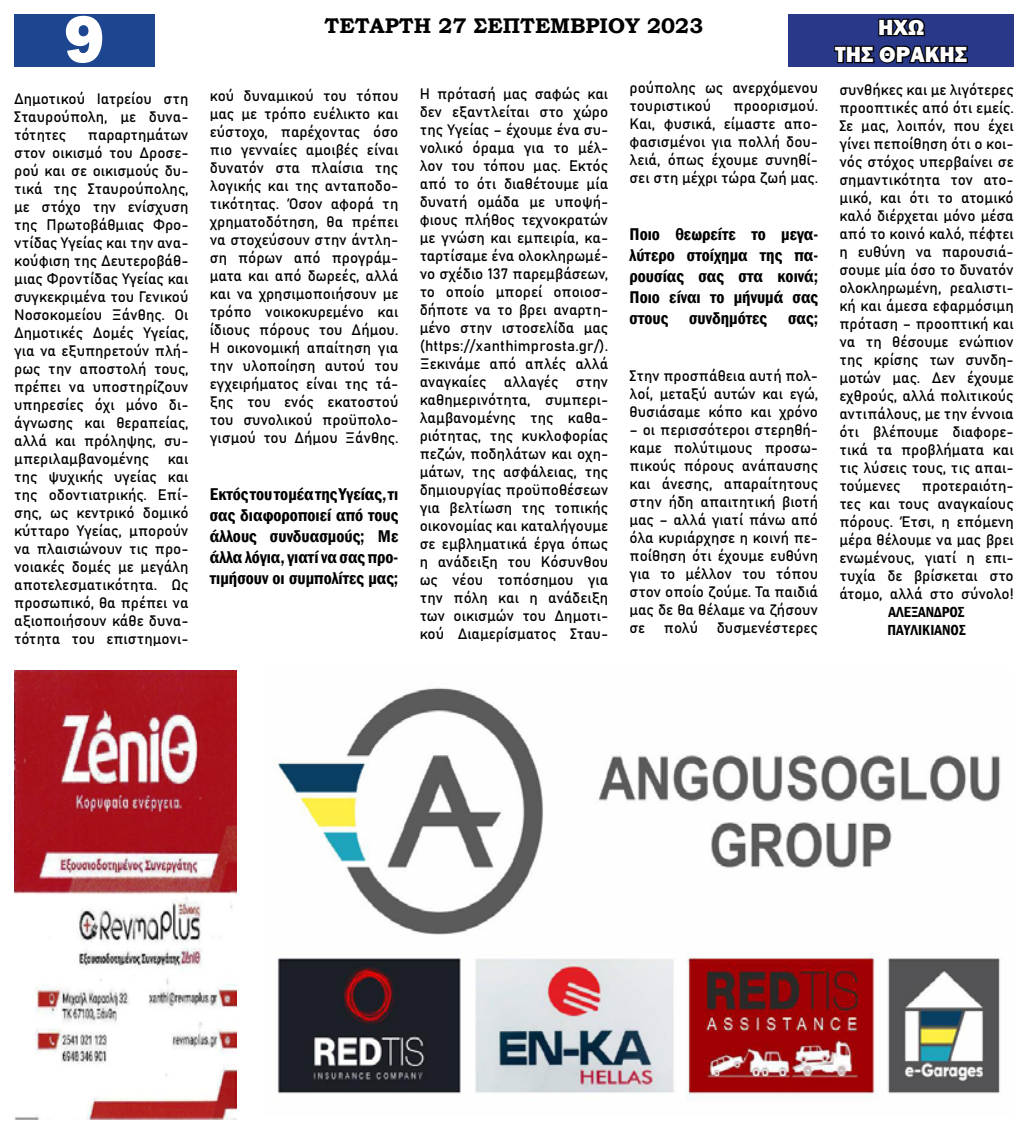
<style>
.page{position:relative;width:1028px;height:1134px;background:#fff}
.page>*{position:absolute;margin:0;border:0;box-sizing:border-box;transform-origin:0 0}
.t1{font:800 68.75px "Franklin Gothic";color:#fff}
.t2{font:800 22.5px/27px "Franklin Gothic";color:#fff;text-align:center}
.t3{font:700 21.25px "Bookman Old Style";color:#000}
.t4{font:600 condensed 17.5px/21px "Franklin Gothic";color:#000;text-align:justify}
.t5{font:15px/18px "Bahnschrift";color:#000;text-align:justify}
.t6{font:600 condensed 15px/18px "Franklin Gothic";color:#000}
</style>
<div class="page">
<img style="left:14px;top:670px;width:223px;height:450px">
<img style="left:273px;top:688px;width:727px;height:413px">
<div style="left:14px;top:14px;width:140px;height:53px;background:#1e4590"></div>
<div style="left:788px;top:14px;width:225px;height:53px;background:#293889"></div>
<svg style="left:878px;top:18px;width:47px;height:19px"></svg>
<svg style="left:834px;top:45px;width:134px;height:19px"></svg>
<h1 class="t1" style="left:64px;top:-5px;width:42px">9</h1>
<h3 class="t3" style="left:324px;top:11px;width:380px">ΤΕΤΑΡΤΗ 27 ΣΕΠΤΕΜΒΡΙΟΥ 2023</h3>
<h2 class="t2" style="left:835px;top:14px;width:133px">ΗΧΩ<br>ΤΗΣ ΘΡΑΚΗΣ</h2>
<p class="t5" style="left:14px;top:89px;width:176px">Δημοτικού Ιατρείου στη Σταυρούπολη, με δυνα&shy;τότητες</p>
<p class="t5" style="left:420px;top:83px;width:190px">Η πρότασή μας σαφώς και δεν εξαντλείται στο χώρο της Υγείας – έχουμε ένα συ&shy;νολικό όραμα για το μέλ&shy;λον του τόπου μας. Εκτός από το ότι διαθέτουμε μία δυνατή ομάδα με υποψή&shy;φιους πλήθος τεχνοκρατών με γνώση και εμπειρία, κα&shy;ταρτίσαμε ένα ολοκληρωμέ&shy;νο σχέδιο 137 παρεμβάσεων, το οποίο μπορεί οποιοσ&shy;δήποτε να το βρει αναρτη&shy;μένο στην ιστοσελίδα μας (https://xanthimprosta.gr/).<br>Ξεκινάμε από απλές αλλά αναγκαίες αλλαγές στην καθημερινότητα, συμπερι&shy;λαμβανομένης της καθα&shy;ριότητας, της κυκλοφορίας πεζών, ποδηλάτων και οχη&shy;μάτων, της ασφάλειας, της δημιουργίας προϋποθέσεων για βελτίωση της τοπικής οικονομίας και καταλήγουμε σε εμβληματικά έργα όπως η ανάδειξη του Κόσυνθου ως νέου τοπόσημου για την πόλη και η ανάδειξη των οικισμών του Δημοτι&shy;κού Διαμερίσματος Σταυ-</p>
<p class="t5" style="left:629px;top:78px;width:190px">ρούπολης ως ανερχόμενου τουριστικού</p>
<p class="t5" style="left:839px;top:80px;width:176px">συνθήκες και με λιγότερες προοπτικές από ότι εμείς.<br>Σε μας, λοιπόν, που έχει γίνει πεποίθηση ότι ο κοι&shy;νός στόχος υπερβαίνει σε σημαντικότητα τον ατο&shy;μικό, και ότι το ατομικό καλό διέρχεται μόνο μέσα από το κοινό καλό, πέφτει η ευθύνη να παρουσιά&shy;σουμε μία όσο το δυνατόν ολοκληρωμένη, ρεαλιστι&shy;κή και άμεσα εφαρμόσιμη πρόταση – προοπτική και να τη θέσουμε ενώπιον της κρίσης των συνδη&shy;μοτών μας. Δεν έχουμε εχθρούς, αλλά πολιτικούς αντιπάλους, με την έννοια ότι βλέπουμε διαφορε&shy;τικά τα προβλήματα και τις λύσεις τους, τις απαι&shy;τούμενες</p>
<p class="t5" style="left:210px;top:85px;width:190px">κού δυναμικού του τόπου μας με τρόπο ευέλικτο και εύστοχο, παρέχοντας όσο πιο γενναίες αμοιβές είναι δυνατόν στα πλαίσια της λογικής και της ανταποδο&shy;τικότητας. Όσον αφορά τη χρηματοδότηση, θα πρέπει να στοχεύσουν στην άντλη&shy;ση πόρων από προγράμ&shy;ματα και από δωρεές, αλλά και να χρησιμοποιήσουν με τρόπο νοικοκυρεμένο και ίδιους πόρους του Δήμου.<br>Η οικονομική απαίτηση για την υλοποίηση αυτού του εγχειρήματος είναι της τά&shy;ξης του ενός εκατοστού του συνολικού προϋπολο&shy;γισμού του Δήμου Ξάνθης.</p>
<p class="t5" style="left:629px;top:96px;width:190px;text-indent:104px">προορισμού.<br>Και, φυσικά, είμαστε απο&shy;φασισμένοι για πολλή δου&shy;λειά, όπως έχουμε συνηθί&shy;σει στη μέχρι τώρα ζωή μας.</p>
<p class="t5" style="left:14px;top:125px;width:176px;text-indent:74px">παραρτημάτων στον οικισμό του Δροσε&shy;ρού και σε οικισμούς δυ&shy;τικά της Σταυρούπολης, με στόχο την ενίσχυση της Πρωτοβάθμιας Φρο&shy;ντίδας Υγείας και την ανα&shy;κούφιση της Δευτεροβάθ&shy;μιας Φροντίδας Υγείας και συγκεκριμένα του Γενικού Νοσοκομείου Ξάνθης. Οι Δημοτικές Δομές Υγείας, για να εξυπηρετούν πλή&shy;ρως την αποστολή τους, πρέπει να υποστηρίζουν υπηρεσίες όχι μόνο δι&shy;άγνωσης και θεραπείας, αλλά και πρόληψης, συ&shy;μπεριλαμβανομένης και της ψυχικής υγείας και της οδοντιατρικής. Επί&shy;σης, ως κεντρικό δομικό κύτταρο Υγείας, μπορούν να πλαισιώνουν τις προ&shy;νοιακές δομές με μεγάλη αποτελεσματικότητα. Ως προσωπικό, θα πρέπει να αξιοποιήσουν κάθε δυνα&shy;τότητα του επιστημονι-</p>
<p class="t4" style="left:629px;top:224px;width:190px">Ποιο θεωρείτε το μεγα&shy;λύτερο στοίχημα της πα&shy;ρουσίας σας στα κοινά; Ποιο είναι το μήνυμά σας στους συνδημότες σας;</p>
<p class="t5" style="left:629px;top:366px;width:190px">Στην προσπάθεια αυτή πολ&shy;λοί, μεταξύ αυτών και εγώ, θυσιάσαμε κόπο και χρόνο</p>
<p class="t5" style="left:629px;top:420px;width:190px">– οι περισσότεροι στερηθή&shy;καμε πολύτιμους προσω&shy;πικούς πόρους ανάπαυσης και άνεσης, απαραίτητους στην ήδη απαιτητική βιοτή μας – αλλά γιατί πάνω από όλα κυριάρχησε η κοινή πε&shy;ποίθηση ότι έχουμε ευθύνη για το μέλλον του τόπου στον οποίο ζούμε. Τα παιδιά μας δε θα θέλαμε να ζήσουν σε πολύ δυσμενέστερες</p>
<p class="t5" style="left:839px;top:476px;width:176px;text-indent:82px">προτεραιότη&shy;τες και τους αναγκαίους πόρους. Έτσι, η επόμενη μέρα θέλουμε να μας βρει ενωμένους, γιατί η επι&shy;τυχία δε βρίσκεται στο άτομο, αλλά στο σύνολο!</p>
<p class="t6" style="left:887px;top:603px;width:80px">ΑΛΕΞΑΝΔΡΟΣ<br>ΠΑΥΛΙΚΙΑΝΟΣ</p>
<p class="t4" style="left:210px;top:483px;width:190px">Εκτός του τομέα της Υγείας, τι σας διαφοροποιεί από τους άλλους συνδυασμούς; Με άλλα λόγια, γιατί να σας προ&shy;τιμήσουν οι συμπολίτες μας;</p>
</div>
